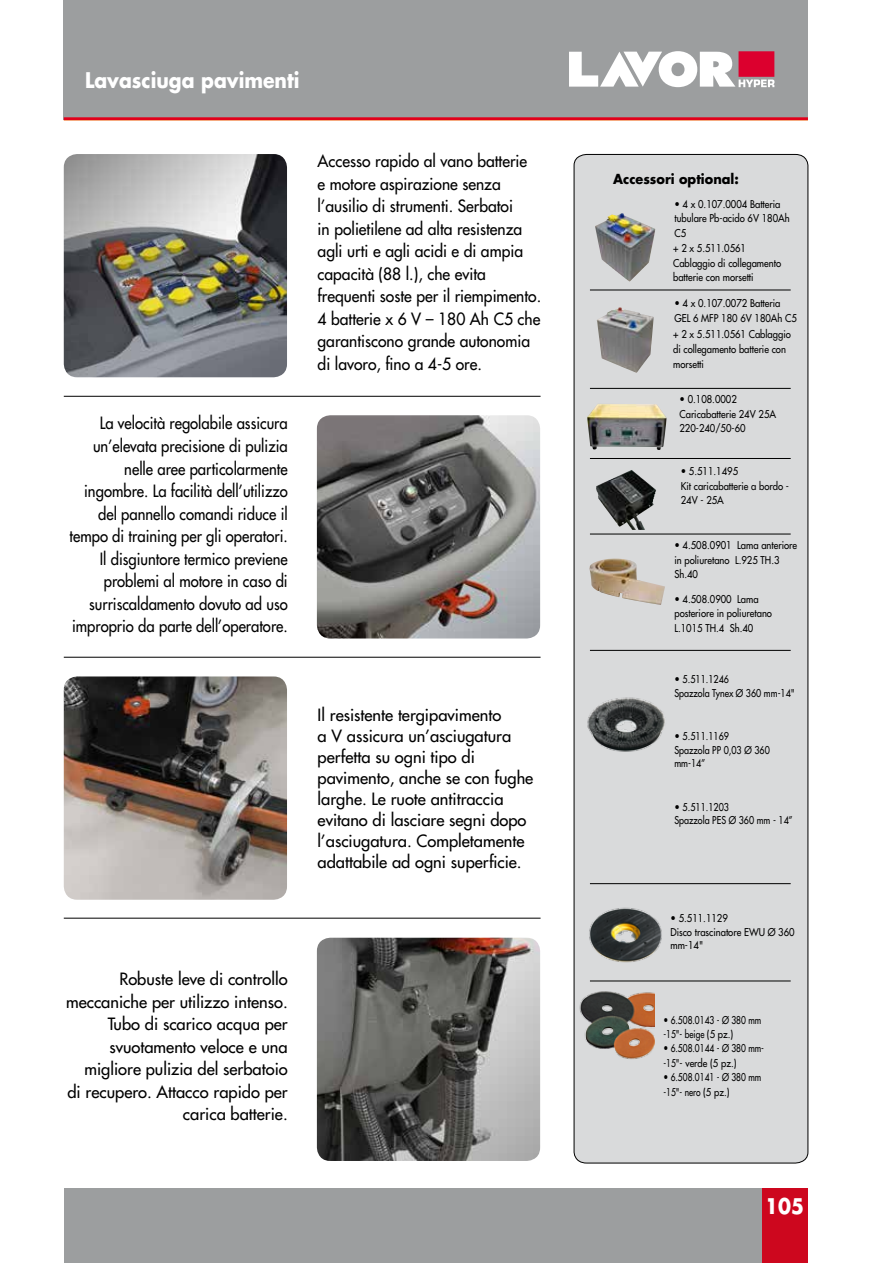
<style>
.page{position:relative;width:893px;height:1263px;background:#fff}
.page>*{position:absolute;margin:0;border:0;box-sizing:border-box;transform-origin:0 0}
.t1{font:700 21px "Futura Std";color:#fff;scale:.9 1}
.t2{font:500 16.5px/21px "Futura Std";color:#000;text-align:right}
.t3{font:500 16.5px/22.5px "Futura Std";color:#000;text-align:right;scale:.9 1}
.t4{font:500 16.5px/22.5px "Futura Std";color:#000;scale:.95 1}
.t5{font:700 13.5px "Futura Std";color:#000;scale:.95 1}
.t6{font:500 10.5px/14.4px "Futura Std";color:#000;scale:.9 1}
.t7{font:500 10.5px/14.4px "Futura Std";color:#000;scale:.8 1}
</style>
<div class="page">
<div style="left:573px;top:154px;width:236px;height:1010px;background:#d9dadb"></div>
<div style="left:64px;top:0;width:744px;height:119px;background:#9c9e9f"></div>
<hr style="left:64px;top:117px;width:744px;height:3px;background:#e2001a">
<div style="left:761px;top:1188px;width:47px;height:75px;background:#cd071e"></div>
<div style="left:64px;top:1188px;width:697px;height:75px;background:#9c9e9f"></div>
<svg style="left:569px;top:51px;width:205px;height:36px"></svg>
<hr style="left:64px;top:396px;width:477px;height:1px;background:#000">
<hr style="left:64px;top:657px;width:477px;height:1px;background:#000">
<hr style="left:64px;top:918px;width:477px;height:1px;background:#000">
<img style="left:64px;top:154px;width:223px;height:223px">
<img style="left:317px;top:415px;width:223px;height:223px">
<img style="left:64px;top:676px;width:223px;height:224px">
<img style="left:317px;top:938px;width:223px;height:223px">
<hr style="left:590px;top:290px;width:201px;height:1px;background:#000">
<hr style="left:590px;top:388px;width:201px;height:1px;background:#000">
<hr style="left:590px;top:458px;width:201px;height:1px;background:#000">
<hr style="left:590px;top:534px;width:201px;height:1px;background:#000">
<img style="left:589px;top:558px;width:76px;height:47px">
<img style="left:597px;top:307px;width:57px;height:66px">
<hr style="left:590px;top:650px;width:201px;height:1px;background:#000">
<hr style="left:590px;top:981px;width:201px;height:1px;background:#000">
<hr style="left:590px;top:883px;width:201px;height:1px;background:#000">
<img style="left:575px;top:989px;width:79px;height:73px">
<img style="left:585px;top:692px;width:84px;height:64px">
<img style="left:585px;top:902px;width:79px;height:65px">
<img style="left:595px;top:213px;width:60px;height:68px">
<img style="left:587px;top:404px;width:80px;height:46px">
<img style="left:596px;top:470px;width:35px;height:18px">
<h1 class="t1" style="left:85px;top:66px;width:240px">Lavasciuga pavimenti</h1>
<p class="t3" style="left:70px;top:412px;width:244px">La velocità regolabile assicura un’elevata precisione di pulizia nelle aree particolarmente ingombre. La facilità dell’utilizzo del pannello comandi riduce il tempo di training per gli operatori.<br>Il disgiuntore termico previene problemi al motore in caso di surriscaldamento dovuto ad uso improprio da parte dell’operatore.</p>
<p class="t4" style="left:318px;top:150px;width:237px">Accesso rapido al vano batterie<br>e motore aspirazione senza l’ausilio di strumenti. Serbatoi<br>in polietilene ad alta resistenza agli urti e agli acidi e di ampia capacità (88 l.), che evita frequenti soste per il riempimento.<br>4 batterie x 6 V – 180 Ah C5 che garantiscono grande autonomia di lavoro, fino a 4-5 ore.</p>
<p class="t2" style="left:318px;top:705px;width:217px;text-align:left">Il resistente tergipavimento<br>a V assicura un’asciugatura perfetta su ogni tipo di pavimento, anche se con fughe larghe. Le ruote antitraccia evitano di lasciare segni dopo l’asciugatura. Completamente adattabile ad ogni superficie.</p>
<h2 class="t2" style="left:66px;top:968px;width:223px;line-height:22.5px">Robuste leve di controllo meccaniche per utilizzo intenso.<br>Tubo di scarico acqua per svuotamento veloce e una migliore pulizia del serbatoio<br>di recupero. Attacco rapido per carica batterie.</h2>
<p class="t5" style="left:613px;top:170px;width:134px">Accessori optional:</p>
<p class="t6" style="left:674px;top:197px;width:130px">• 4 x 0.107.0004 Batteria tubulare Pb-acido 6V 180Ah<br>C5</p>
<p class="t6" style="left:673px;top:241px;width:121px">+ 2 x 5.511.0561<br>Cablaggio di collegamento batterie con morsetti</p>
<p class="t6" style="left:674px;top:296px;width:138px">• 4 x 0.107.0072 Batteria<br>GEL 6 MFP 180 6V 180Ah C5</p>
<p class="t6" style="left:673px;top:327px;width:132px;line-height:14.9px">+ 2 x 5.511.0561 Cablaggio di collegamento batterie con morsetti</p>
<p class="t6" style="left:679px;top:392px;width:109px">• 0.108.0002<br>Caricabatterie 24V 25A<br>220-240/50-60</p>
<p class="t6" style="left:681px;top:464px;width:122px">• 5.511.1495<br>Kit caricabatterie a bordo -<br>24V - 25A</p>
<p class="t6" style="left:674px;top:538px;width:138px">• 4.508.0901 Lama anteriore in poliuretano L.925 TH.3<br>Sh.40</p>
<p class="t6" style="left:674px;top:592px;width:110px">• 4.508.0900 Lama posteriore in poliuretano<br>L.1015 TH.4 Sh.40</p>
<p class="t6" style="left:674px;top:673px;width:135px;line-height:13.5px">• 5.511.1246<br>Spazzola Tynex Ø 360 mm-14"</p>
<p class="t6" style="left:674px;top:730px;width:107px;line-height:13.5px">• 5.511.1169<br>Spazzola PP 0,03 Ø 360 mm-14”</p>
<p class="t6" style="left:674px;top:800px;width:133px;line-height:13.5px">• 5.511.1203<br>Spazzola PES Ø 360 mm - 14”</p>
<p class="t6" style="left:670px;top:912px;width:140px;line-height:13.5px">• 5.511.1129<br>Disco trascinatore EWU Ø 360 mm-14"</p>
<p class="t7" style="left:663px;top:1013px;width:124px">• 6.508.0143 - Ø 380 mm -15"- beige (5 pz.)</p>
<p class="t7" style="left:663px;top:1041px;width:127px">• 6.508.0144 - Ø 380 mm--15"- verde (5 pz.)</p>
<p class="t7" style="left:663px;top:1070px;width:124px">• 6.508.0141 - Ø 380 mm -15"- nero (5 pz.)</p>
<h1 class="t1" style="left:765px;top:1192px;width:45px">105</h1>
</div>
